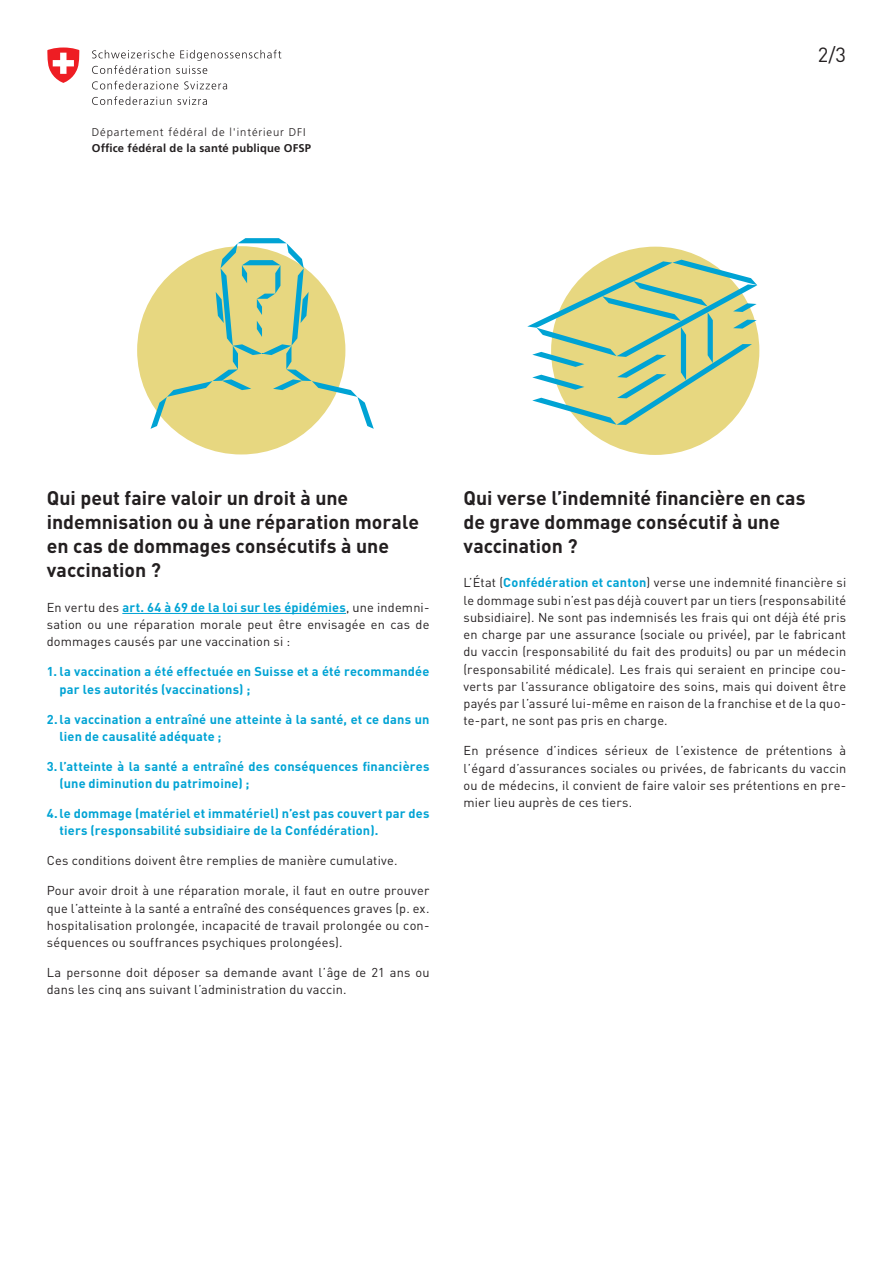
<style>
.page{position:relative;width:893px;height:1263px;background:#fff}
.page>*{position:absolute;margin:0;border:0;box-sizing:border-box;transform-origin:0 0}
.t1{font:20.25px "DIN Pro";color:#231f20}
.Subtitle{font:700 19.5px/24px "DIN Pro";color:#231f20}
.Copytext{font:12.75px/17.2px "DIN Pro";letter-spacing:.015em;color:#231f20;text-align:justify}
.t2{font:700 12.75px/17.2px "DIN Pro";letter-spacing:.015em;color:#00a3d4}
.t3{font:300 11.25px/15.5px "Frutiger LT Pro";letter-spacing:.08em;color:#231f20}
.s1{font-weight:700}
.s2{font-weight:700;color:#00a3d4}
</style>
<div class="page">
<div style="left:551px;top:247px;width:208px;height:208px;background:#e7d780;border-radius:50%"></div>
<svg style="left:527px;top:260px;width:230px;height:165px"></svg>
<div style="left:137px;top:246px;width:208px;height:208px;background:#e7d780;border-radius:50%"></div>
<svg style="left:151px;top:238px;width:223px;height:191px"></svg>
<hr style="left:122px;top:613px;width:224px;height:1px;background:#00a3d4">
<svg style="left:92px;top:50px;width:189px;height:24px"></svg>
<svg style="left:92px;top:81px;width:86px;height:9px"></svg>
<svg style="left:184px;top:81px;width:43px;height:9px"></svg>
<svg style="left:92px;top:96px;width:79px;height:9px"></svg>
<svg style="left:177px;top:97px;width:30px;height:8px"></svg>
<svg style="left:47px;top:48px;width:33px;height:35px"></svg>
<p class="t3" style="left:92px;top:124px;width:221px">Département fédéral de l'intérieur DFI<br><span class="s1">Office fédéral de la santé publique OFSP</span></p>
<p class="t1" style="left:818px;top:41px;width:30px">2/3</p>
<p class="Subtitle" style="left:47px;top:486px;width:374px">Qui peut faire valoir un droit à une indemnisation ou à une réparation morale en cas de dommages consécutifs à une vaccination ?</p>
<p class="Copytext" style="left:47px;top:598px;width:384px">En vertu des <span class="s2">art. 64 à 69 de la loi sur les épidémies</span>, une indemni&shy;sation ou une réparation morale peut être envisagée en cas de dommages causés par une vaccination si :</p>
<p class="t2" style="left:60px;top:662px;width:371px;text-indent:-13px">1. la vaccination a été effectuée en Suisse et a été recommandée par les autorités (vaccinations) ;</p>
<p class="t2" style="left:60px;top:710px;width:371px;text-indent:-13px">2.la vaccination a entraîné une atteinte à la santé, et ce dans un lien de causalité adéquate ;</p>
<p class="t2" style="left:60px;top:757px;width:371px;text-indent:-13px">3.l’atteinte à la santé a entraîné des conséquences financières (une diminution du patrimoine) ;</p>
<p class="t2" style="left:60px;top:804px;width:371px;text-indent:-13px">4.le dommage (matériel et immatériel) n’est pas couvert par des tiers (responsabilité subsidiaire de la Confédération).</p>
<p class="Copytext" style="left:47px;top:851px;width:352px">Ces conditions doivent être remplies de manière cumulative.</p>
<p class="Copytext" style="left:47px;top:881px;width:384px">Pour avoir droit à une réparation morale, il faut en outre prouver que l’atteinte à la santé a entraîné des conséquences graves (p. ex. hospitalisation prolongée, incapacité de travail prolongée ou con&shy;séquences ou souffrances psychiques prolongées).</p>
<p class="Copytext" style="left:47px;top:963px;width:384px">La personne doit déposer sa demande avant l’âge de 21 ans ou dans les cinq ans suivant l’administration du vaccin.</p>
<p class="Subtitle" style="left:463px;top:485px;width:344px">Qui verse l’indemnité financière en cas de grave dommage consécutif à une vaccination ?</p>
<p class="Copytext" style="left:463px;top:573px;width:384px">L’État (<span class="s2">Confédération et canton</span>) verse une indemnité financière si le dommage subi n’est pas déjà couvert par un tiers (responsabilité subsidiaire). Ne sont pas indemnisés les frais qui ont déjà été pris en charge par une assurance (sociale ou privée), par le fabricant du vaccin (responsabilité du fait des produits) ou par un médecin (responsabilité médicale). Les frais qui seraient en principe cou&shy;verts par l’assurance obligatoire des soins, mais qui doivent être payés par l’assuré lui-même en raison de la franchise et de la quo&shy;te-part, ne sont pas pris en charge.</p>
<p class="Copytext" style="left:463px;top:741px;width:384px">En présence d’indices sérieux de l’existence de prétentions à l’égard d’assurances sociales ou privées, de fabricants du vaccin ou de médecins, il convient de faire valoir ses prétentions en pre&shy;mier lieu auprès de ces tiers.</p>
</div>
